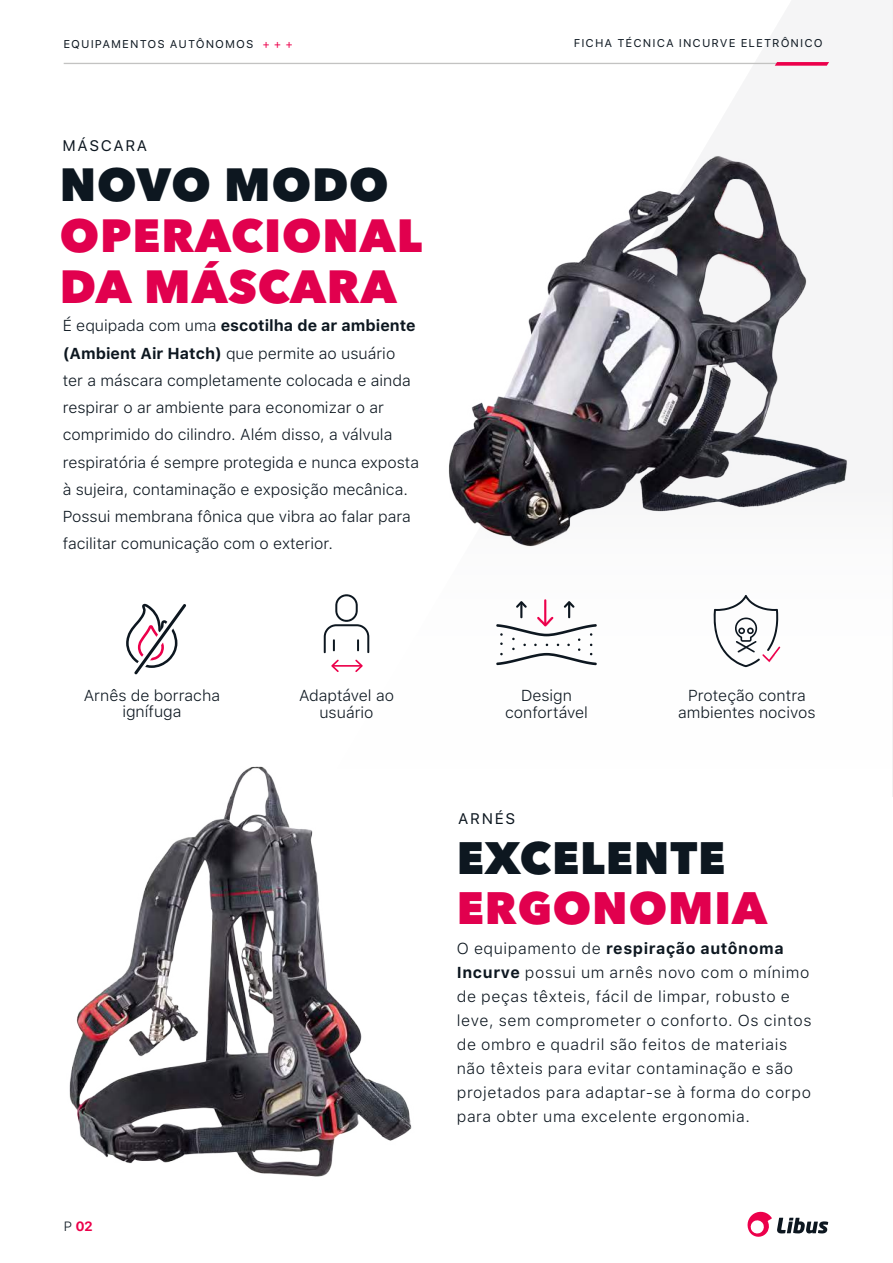
<style>
.page{position:relative;width:893px;height:1263px;background:#fff}
.page>*{position:absolute;margin:0;border:0;box-sizing:border-box;transform-origin:0 0}
.t1{font:800 46.2px/50.7px "Avenir Next LT Pro";letter-spacing:.02em;color:#e1004e}
.t2{font:800 46.2px "Avenir Next LT Pro";letter-spacing:.02em;color:#0d1720}
.t3{font:800 45px "Avenir Next LT Pro";letter-spacing:.02em;color:#0d1720}
.t4{font:800 45px "Avenir Next LT Pro";letter-spacing:.02em;color:#e1004e}
.t5{font:300 15.75px/27.3px "SF Pro Text";color:#0d1720;text-align:center}
.t6{font:300 15.75px/24px "SF Pro Text";letter-spacing:.04em;color:#0d1720}
.t7{font:15.3px "SF Pro Display";letter-spacing:.15em;color:#0d1720}
.t8{font:700 13.35px "SF Pro Display";color:#ec004b}
.t9{font:11.25px "SF Pro Display";letter-spacing:.15em;color:#0d1720}
.s1{color:#ec004b}
.s2{font-weight:700}
.s3{font-family:"SF Pro Text";font-weight:300;color:#0d1720}
</style>
<div class="page">
<img style="left:448px;top:155px;width:400px;height:392px">
<svg style="left:331px;top:660px;width:32px;height:12px"></svg>
<svg style="left:324px;top:594px;width:45px;height:59px"></svg>
<svg style="left:126px;top:603px;width:60px;height:72px"></svg>
<svg style="left:496px;top:599px;width:101px;height:66px"></svg>
<svg style="left:713px;top:595px;width:67px;height:72px"></svg>
<img style="left:69px;top:766px;width:343px;height:411px">
<hr style="left:892px;top:0;width:1px;height:797px;background:#f2f2f2">
<svg style="left:747px;top:1211px;width:81px;height:26px"></svg>
<hr style="left:64px;top:63px;width:755px;height:1px;background:#c3c3c2">
<svg style="left:775px;top:62px;width:54px;height:4px"></svg>
<p class="t9" style="left:64px;top:36px;width:230px">EQUIPAMENTOS AUTÔNOMOS <span class="s1">+ + +</span></p>
<p class="t9" style="left:574px;top:35px;width:250px">FICHA TÉCNICA INCURVE ELETRÔNICO</p>
<p class="t7" style="left:63px;top:134px;width:86px">MÁSCARA</p>
<h1 class="t2" style="left:60px;top:156px;width:330px">NOVO MODO</h1>
<h1 class="t1" style="left:60px;top:210px;width:364px">OPERACIONAL<br>DA MÁSCARA</h1>
<p class="t5" style="left:63px;top:311px;width:358px;text-align:left">É equipada com uma <span class="s2">escotilha de ar ambiente (Ambient Air Hatch)</span> que permite ao usuário ter a máscara completamente colocada e ainda respirar o ar ambiente para economizar o ar comprimido do cilindro. Além disso, a válvula respiratória é sempre protegida e nunca exposta à sujeira, contaminação e exposição mecânica.<br>Possui membrana fônica que vibra ao falar para facilitar comunicação com o exterior.</p>
<p class="t5" style="left:84px;top:686px;width:138px;line-height:16.5px">Arnês de borracha ignífuga</p>
<p class="t5" style="left:678px;top:687px;width:139px;line-height:16.5px">Proteção contra ambientes nocivos</p>
<p class="t5" style="left:299px;top:687px;width:96px;line-height:16.5px">Adaptável ao usuário</p>
<p class="t5" style="left:505px;top:687px;width:84px;line-height:16.5px">Design confortável</p>
<p class="t7" style="left:459px;top:807px;width:58px">ARNÉS</p>
<p class="t8" style="left:64px;top:1219px;width:30px"><span class="s3">P</span> 02</p>
<h2 class="t3" style="left:457px;top:831px;width:270px">EXCELENTE</h2>
<h2 class="t4" style="left:457px;top:880px;width:312px">ERGONOMIA</h2>
<p class="t6" style="left:457px;top:935px;width:356px">O equipamento de <span class="s2">respiração autônoma Incurve</span> possui um arnês novo com o mínimo de peças têxteis, fácil de limpar, robusto e leve, sem comprometer o conforto. Os cintos de ombro e quadril são feitos de materiais não têxteis para evitar contaminação e são projetados para adaptar-se à forma do corpo para obter uma excelente ergonomia.</p>
</div>
